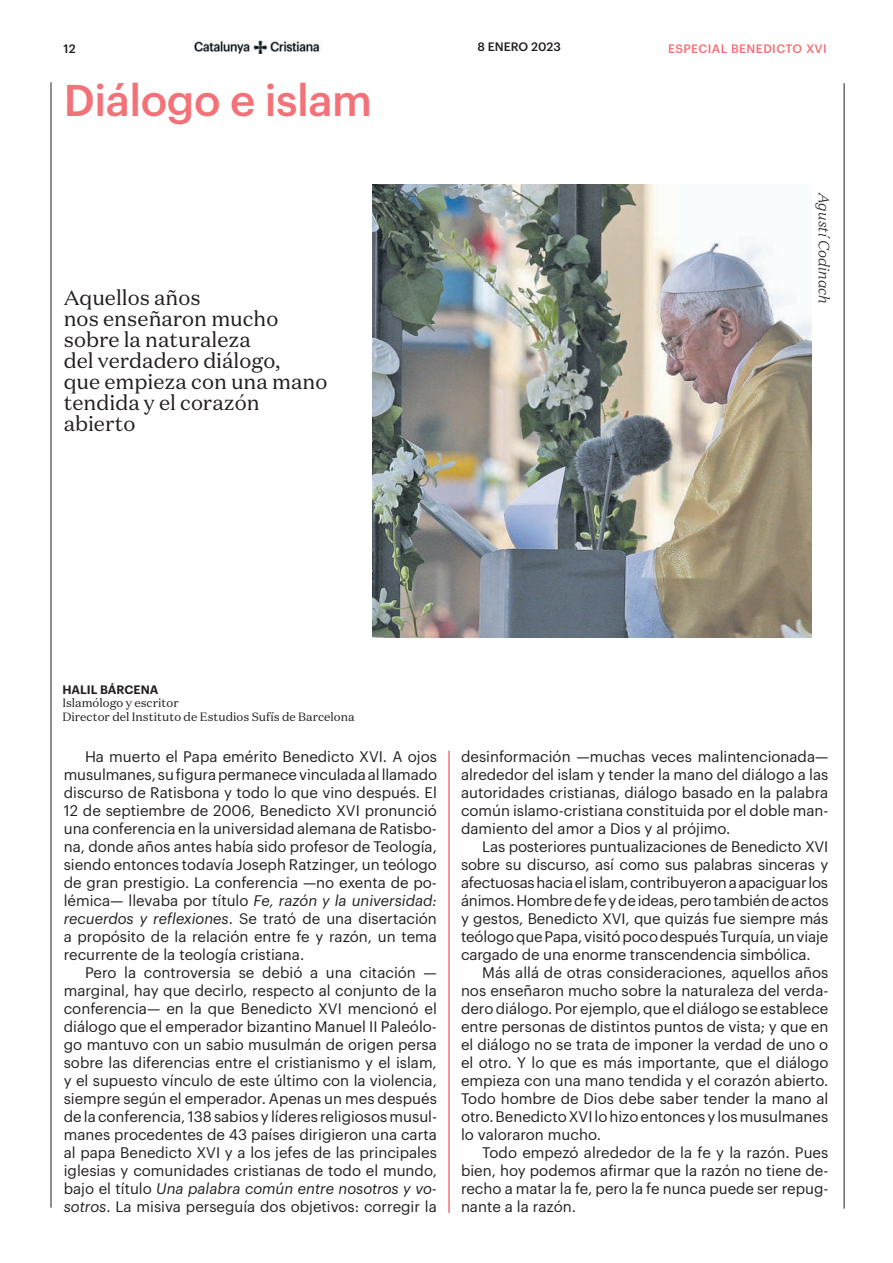
<style>
.page{position:relative;width:893px;height:1263px;background:#fff}
.page>*{position:absolute;margin:0;border:0;box-sizing:border-box;transform-origin:0 0}
.t1{font:500 43.5px "Graphik";color:#f27278}
.t2{font:21px/21px "Domaine Text";color:#231f20}
.t3{font:15px/18px "Graphik";color:#231f20;text-align:justify}
.t4{font:italic 300 15px "Domaine Text";color:#231f20}
.t5{font:12px/13.5px "Domaine Text";color:#231f20}
.t6{font:500 12px "Graphik";letter-spacing:.035em;color:#f27278}
.t7{font:500 12px "Graphik";color:#231f20}
.t8{font:600 12px "Graphik";color:#231f20}
.s1{font-style:italic}
</style>
<div class="page">
<img style="left:195px;top:40px;width:127px;height:14px">
<hr style="left:51px;top:82px;width:1px;height:1125px;background:#231f20">
<hr style="left:448px;top:751px;width:2px;height:462px;background:#f27278">
<img style="left:372px;top:185px;width:439px;height:452px">
<hr style="left:844px;top:83px;width:1px;height:1126px;background:#231f20">
<p class="t7" style="left:63px;top:39px;width:14px">12</p>
<p class="t7" style="left:477px;top:37px;width:85px">8 ENERO 2023</p>
<p class="t6" style="left:668px;top:39px;width:160px">ESPECIAL BENEDICTO XVI</p>
<h1 class="t1" style="left:64px;top:67px;width:310px">Diálogo e islam</h1>
<h2 class="t2" style="left:64px;top:287px;width:265px">Aquellos años<br>nos enseñaron mucho sobre la naturaleza<br>del verdadero diálogo,<br>que empieza con una mano tendida y el corazón abierto</h2>
<p class="t4" style="left:833px;top:193px;width:113px;rotate:90deg">Agustí Codinach</p>
<p class="t8" style="left:62px;top:680px;width:98px">HALIL BÁRCENA</p>
<p class="t5" style="left:62px;top:696px;width:294px">Islamólogo y escritor<br>Director del Instituto de Estudios Sufís de Barcelona</p>
<p class="t3" style="left:64px;top:746px;width:375px;text-indent:21px">Ha muerto el Papa emérito Benedicto XVI. A ojos musulmanes, su figura permanece vinculada al llamado discurso de Ratisbona y todo lo que vino después. El 12 de septiembre de 2006, Benedicto XVI pronunció una conferencia en la universidad alemana de Ratisbo&shy;na, donde años antes había sido profesor de Teología, siendo entonces todavía Joseph Ratzinger, un teólogo de gran prestigio. La conferencia —no exenta de po&shy;lémica— llevaba por título <span class="s1">Fe, razón y la universidad: recuerdos y reflexiones</span>. Se trató de una disertación a propósito de la relación entre fe y razón, un tema recurrente de la teología cristiana.</p>
<p class="t3" style="left:64px;top:962px;width:375px;text-indent:21px">Pero la controversia se debió a una citación — marginal, hay que decirlo, respecto al conjunto de la conferencia— en la que Benedicto XVI mencionó el diálogo que el emperador bizantino Manuel II Paleólo&shy;go mantuvo con un sabio musulmán de origen persa sobre las diferencias entre el cristianismo y el islam, y el supuesto vínculo de este último con la violencia, siempre según el emperador. Apenas un mes después de la conferencia, 138 sabios y líderes religiosos musul&shy;manes procedentes de 43 países dirigieron una carta al papa Benedicto XVI y a los jefes de las principales iglesias y comunidades cristianas de todo el mundo, bajo el título <span class="s1">Una palabra común entre nosotros y vo&shy;sotros</span>. La misiva perseguía dos objetivos: corregir la</p>
<p class="t3" style="left:461px;top:746px;width:369px">desinformación —muchas veces malintencionada— alrededor del islam y tender la mano del diálogo a las autoridades cristianas, diálogo basado en la palabra común islamo-cristiana constituida por el doble man&shy;damiento del amor a Dios y al prójimo.</p>
<p class="t3" style="left:461px;top:836px;width:369px;text-indent:21px">Las posteriores puntualizaciones de Benedicto XVI sobre su discurso, así como sus palabras sinceras y afectuosas hacia el islam, contribuyeron a apaciguar los ánimos. Hombre de fe y de ideas, pero también de actos y gestos, Benedicto XVI, que quizás fue siempre más teólogo que Papa, visitó poco después Turquía, un viaje cargado de una enorme transcendencia simbólica.</p>
<p class="t3" style="left:461px;top:962px;width:369px;text-indent:21px">Más allá de otras consideraciones, aquellos años nos enseñaron mucho sobre la naturaleza del verda&shy;dero diálogo. Por ejemplo, que el diálogo se establece entre personas de distintos puntos de vista; y que en el diálogo no se trata de imponer la verdad de uno o el otro. Y lo que es más importante, que el diálogo empieza con una mano tendida y el corazón abierto.<br>Todo hombre de Dios debe saber tender la mano al otro. Benedicto XVI lo hizo entonces y los musulmanes lo valoraron mucho.</p>
<p class="t3" style="left:461px;top:1142px;width:369px;text-indent:21px">Todo empezó alrededor de la fe y la razón. Pues bien, hoy podemos afirmar que la razón no tiene de&shy;recho a matar la fe, pero la fe nunca puede ser repug&shy;nante a la razón.</p>
</div>
